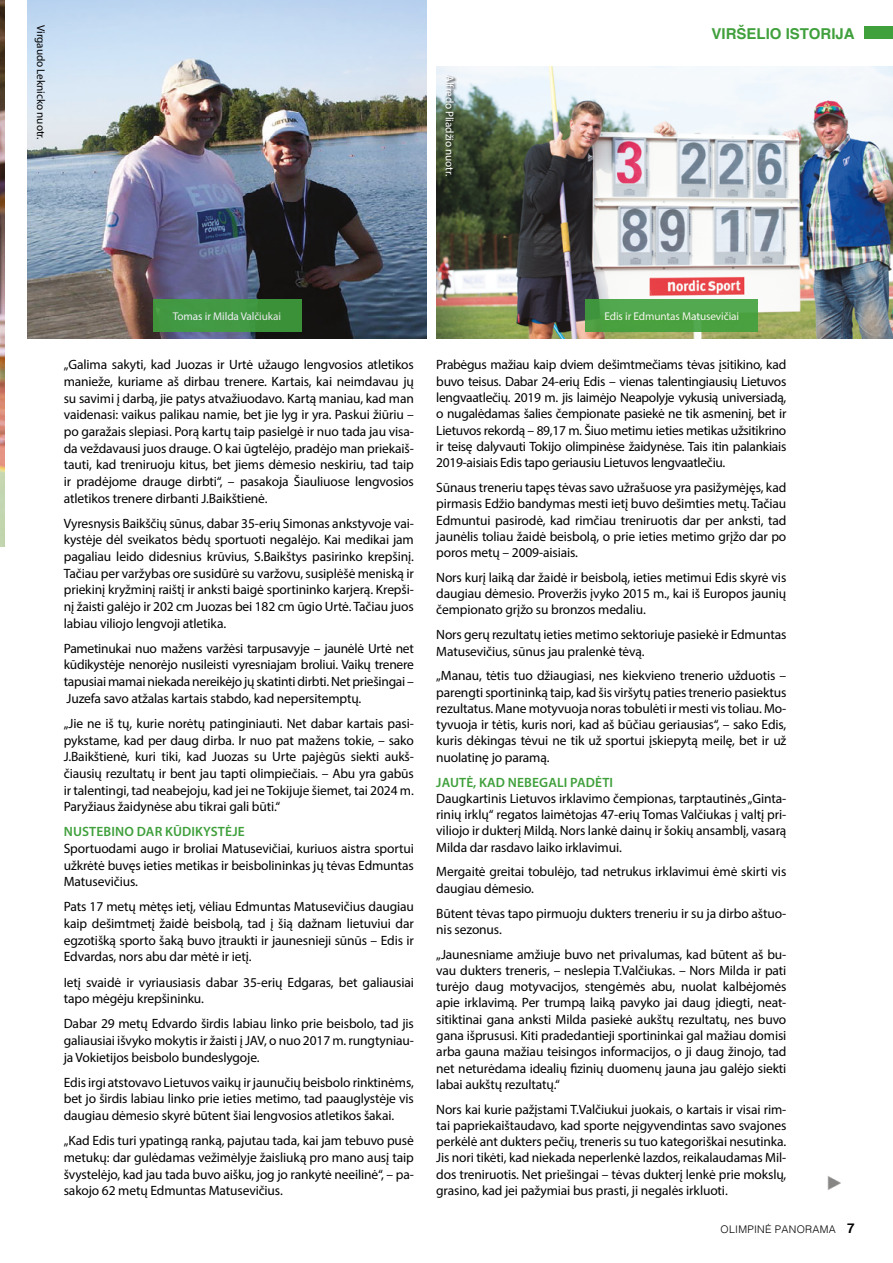
<style>
.page{position:relative;width:893px;height:1263px;background:#fff}
.page>*{position:absolute;margin:0;border:0;box-sizing:border-box;transform-origin:0 0}
.t1{font:700 15px "Helvetica";color:#40a03c}
.t2{font:13.5px/16.4px "Myriad Pro";letter-spacing:-.01em;color:#000;text-align:justify}
.t3{font:600 13.5px "Myriad Pro";letter-spacing:.01em;color:#40a03c}
.t4{font:11.25px "Myriad Pro";letter-spacing:-.01em;color:#fff}
.t5{font:11.25px "Myriad Pro";letter-spacing:-.01em;color:#000}
.t6{font:300 10.5px "Helvetica";letter-spacing:.025em;color:#000}
.s1{font-weight:700;font-size:13.5px}
</style>
<div class="page">
<img style="left:0;top:0;width:4px;height:546px">
<img style="left:827px;top:1176px;width:14px;height:14px">
<div style="left:865px;top:27px;width:28px;height:12px;background:#40a03c"></div>
<img style="left:28px;top:0;width:398px;height:338px">
<img style="left:436px;top:67px;width:457px;height:271px">
<div style="left:153px;top:299px;width:148px;height:33px;background:#429843"></div>
<div style="left:586px;top:299px;width:172px;height:33px;background:linear-gradient(to right,#4ba144,#4ea647)"></div>
<div style="left:446px;top:75px;width:11px;height:104px;background:#000;opacity:.75"></div>
<p class="t5" style="left:48px;top:25px;width:116px;rotate:90deg">Virgaudo Leknicko nuotr.</p>
<p class="t4" style="left:457px;top:75px;width:103px;rotate:90deg">Alfredo Pliadžio nuotr.</p>
<p class="t1" style="left:712px;top:22px;width:145px">VIRŠELIO ISTORIJA</p>
<p class="t4" style="left:173px;top:309px;width:110px">Tomas ir Milda Valčiukai</p>
<p class="t2" style="left:64px;top:356px;width:352px">„Galima sakyti, kad Juozas ir Urtė užaugo lengvosios atletikos manieže, kuriame aš dirbau trenere. Kartais, kai neimdavau jų su savimi į darbą, jie patys atvažiuodavo. Kartą maniau, kad man vaidenasi: vaikus palikau namie, bet jie lyg ir yra. Paskui žiūriu – po garažais slepiasi. Porą kartų taip pasielgė ir nuo tada jau visa&shy;da veždavausi juos drauge. O kai ūgtelėjo, pradėjo man priekaiš&shy;tauti, kad treniruoju kitus, bet jiems dėmesio neskiriu, tad taip ir pradėjome drauge dirbti“, – pasakoja Šiauliuose lengvosios atletikos trenere dirbanti J.Baikštienė.</p>
<p class="t2" style="left:64px;top:515px;width:352px">Vyresnysis Baikščių sūnus, dabar 35-erių Simonas ankstyvoje vai&shy;kystėje dėl sveikatos bėdų sportuoti negalėjo. Kai medikai jam pagaliau leido didesnius krūvius, S.Baikštys pasirinko krepšinį.<br>Tačiau per varžybas ore susidūrė su varžovu, susiplėšė meniską ir priekinį kryžminį raištį ir anksti baigė sportininko karjerą. Krepši&shy;nį žaisti galėjo ir 202 cm Juozas bei 182 cm ūgio Urtė. Tačiau juos labiau viliojo lengvoji atletika.</p>
<p class="t2" style="left:64px;top:640px;width:352px">Pametinukai nuo mažens varžėsi tarpusavyje – jaunėlė Urtė net kūdikystėje nenorėjo nusileisti vyresniajam broliui. Vaikų trenere tapusiai mamai niekada nereikėjo jų skatinti dirbti. Net priešingai – Juzefa savo atžalas kartais stabdo, kad nepersitemptų.</p>
<p class="t2" style="left:64px;top:715px;width:352px">„Jie ne iš tų, kurie norėtų patinginiauti. Net dabar kartais pasi&shy;pykstame, kad per daug dirba. Ir nuo pat mažens tokie, – sako J.Baikštienė, kuri tiki, kad Juozas su Urte pajėgūs siekti aukš&shy;čiausių rezultatų ir bent jau tapti olimpiečiais. – Abu yra gabūs ir talentingi, tad neabejoju, kad jei ne Tokijuje šiemet, tai 2024 m.<br>Paryžiaus žaidynėse abu tikrai gali būti.“</p>
<p class="t3" style="left:64px;top:823px;width:183px">NUSTEBINO DAR KŪDIKYSTĖJE</p>
<p class="t2" style="left:64px;top:840px;width:352px">Sportuodami augo ir broliai Matusevičiai, kuriuos aistra sportui užkrėtė buvęs ieties metikas ir beisbolininkas jų tėvas Edmuntas Matusevičius.</p>
<p class="t2" style="left:64px;top:898px;width:352px">Pats 17 metų mėtęs ietį, vėliau Edmuntas Matusevičius daugiau kaip dešimtmetį žaidė beisbolą, tad į šią dažnam lietuviui dar egzotišką sporto šaką buvo įtraukti ir jaunesnieji sūnūs – Edis ir Edvardas, nors abu dar mėtė ir ietį.</p>
<p class="t2" style="left:64px;top:973px;width:352px">Ietį svaidė ir vyriausiasis dabar 35-erių Edgaras, bet galiausiai tapo mėgėju krepšininku.</p>
<p class="t2" style="left:64px;top:1015px;width:352px">Dabar 29 metų Edvardo širdis labiau linko prie beisbolo, tad jis galiausiai išvyko mokytis ir žaisti į JAV, o nuo 2017 m. rungtyniau&shy;ja Vokietijos beisbolo bundeslygoje.</p>
<p class="t2" style="left:64px;top:1074px;width:352px">Edis irgi atstovavo Lietuvos vaikų ir jaunučių beisbolo rinktinėms, bet jo širdis labiau linko prie ieties metimo, tad paauglystėje vis daugiau dėmesio skyrė būtent šiai lengvosios atletikos šakai.</p>
<p class="t2" style="left:64px;top:1132px;width:352px">„Kad Edis turi ypatingą ranką, pajutau tada, kai jam tebuvo pusė metukų: dar gulėdamas vežimėlyje žaisliuką pro mano ausį taip švystelėjo, kad jau tada buvo aišku, jog jo rankytė neeilinė“, – pa&shy;sakojo 62 metų Edmuntas Matusevičius.</p>
<p class="t4" style="left:604px;top:309px;width:136px">Edis ir Edmuntas Matusevičiai</p>
<p class="t2" style="left:436px;top:357px;width:352px">Prabėgus mažiau kaip dviem dešimtmečiams tėvas įsitikino, kad buvo teisus. Dabar 24-erių Edis – vienas talentingiausių Lietuvos lengvaatlečių. 2019 m. jis laimėjo Neapolyje vykusią universiadą, o nugalėdamas šalies čempionate pasiekė ne tik asmeninį, bet ir Lietuvos rekordą – 89,17 m. Šiuo metimu ieties metikas užsitikrino ir teisę dalyvauti Tokijo olimpinėse žaidynėse. Tais itin palankiais 2019-aisiais Edis tapo geriausiu Lietuvos lengvaatlečiu.</p>
<p class="t2" style="left:436px;top:479px;width:352px">Sūnaus treneriu tapęs tėvas savo užrašuose yra pasižymėjęs, kad pirmasis Edžio bandymas mesti ietį buvo dešimties metų. Tačiau Edmuntui pasirodė, kad rimčiau treniruotis dar per anksti, tad jaunėlis toliau žaidė beisbolą, o prie ieties metimo grįžo dar po poros metų – 2009-aisiais.</p>
<p class="t2" style="left:436px;top:569px;width:352px">Nors kurį laiką dar žaidė ir beisbolą, ieties metimui Edis skyrė vis daugiau dėmesio. Proveržis įvyko 2015 m., kai iš Europos jaunių čempionato grįžo su bronzos medaliu.</p>
<p class="t2" style="left:436px;top:626px;width:352px">Nors gerų rezultatų ieties metimo sektoriuje pasiekė ir Edmuntas<br>Matusevičius, sūnus jau pralenkė tėvą.</p>
<p class="t2" style="left:436px;top:667px;width:352px">„Manau, tėtis tuo džiaugiasi, nes kiekvieno trenerio užduotis – parengti sportininką taip, kad šis viršytų paties trenerio pasiektus rezultatus. Mane motyvuoja noras tobulėti ir mesti vis toliau. Mo&shy;tyvuoja ir tėtis, kuris nori, kad aš būčiau geriausias“, – sako Edis, kuris dėkingas tėvui ne tik už sportui įskiepytą meilę, bet ir už nuolatinę jo paramą.</p>
<p class="t3" style="left:436px;top:773px;width:178px">JAUTĖ, KAD NEBEGALI PADĖTI</p>
<p class="t2" style="left:436px;top:790px;width:352px">Daugkartinis Lietuvos irklavimo čempionas, tarptautinės „Ginta&shy;rinių irklų“ regatos laimėtojas 47-erių Tomas Valčiukas į valtį pri&shy;viliojo ir dukterį Mildą. Nors lankė dainų ir šokių ansamblį, vasarą Milda dar rasdavo laiko irklavimui.</p>
<p class="t2" style="left:436px;top:863px;width:352px">Mergaitė greitai tobulėjo, tad netrukus irklavimui ėmė skirti vis daugiau dėmesio.</p>
<p class="t2" style="left:436px;top:904px;width:352px">Būtent tėvas tapo pirmuoju dukters treneriu ir su ja dirbo aštuo&shy;nis sezonus.</p>
<p class="t2" style="left:436px;top:946px;width:352px">„Jaunesniame amžiuje buvo net privalumas, kad būtent aš bu&shy;vau dukters treneris, – neslepia T.Valčiukas. – Nors Milda ir pati turėjo daug motyvacijos, stengėmės abu, nuolat kalbėjomės apie irklavimą. Per trumpą laiką pavyko jai daug įdiegti, neat&shy;sitiktinai gana anksti Milda pasiekė aukštų rezultatų, nes buvo gana išprususi. Kiti pradedantieji sportininkai gal mažiau domisi arba gauna mažiau teisingos informacijos, o ji daug žinojo, tad net neturėdama idealių fizinių duomenų jauna jau galėjo siekti labai aukštų rezultatų.“</p>
<p class="t2" style="left:436px;top:1101px;width:352px">Nors kai kurie pažįstami T.Valčiukui juokais, o kartais ir visai rim&shy;tai papriekaištaudavo, kad sporte neįgyvendintas savo svajones perkėlė ant dukters pečių, treneris su tuo kategoriškai nesutinka.<br>Jis nori tikėti, kad niekada neperlenkė lazdos, reikalaudamas Mil&shy;dos treniruotis. Net priešingai – tėvas dukterį lenkė prie mokslų, grasino, kad jei pažymiai bus prasti, ji negalės irkluoti.</p>
<p class="t6" style="left:721px;top:1220px;width:136px">OLIMPINĖ PANORAMA <span class="s1">7</span></p>
</div>
